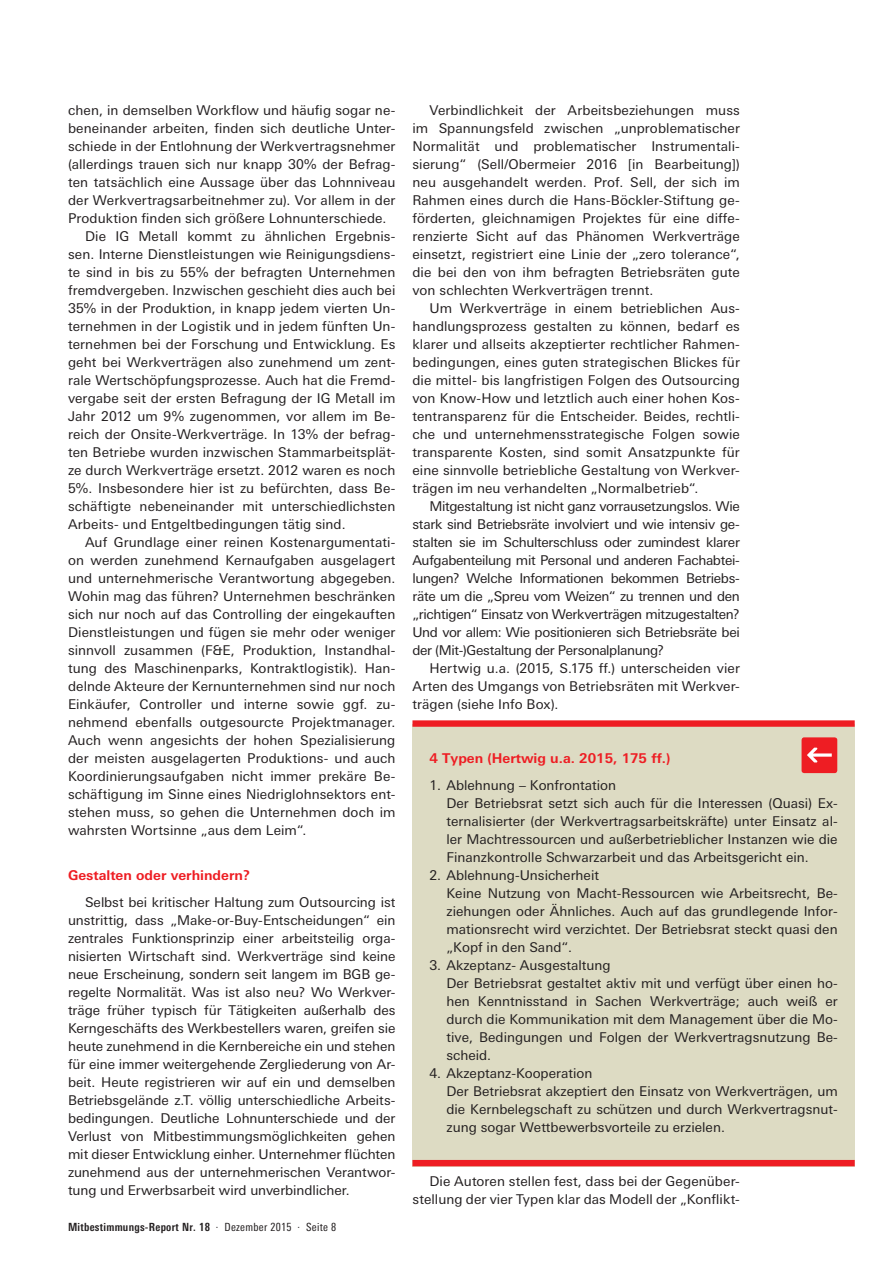
<style>
.page{position:relative;width:893px;height:1263px;background:#fff}
.page>*{position:absolute;margin:0;border:0;box-sizing:border-box;transform-origin:0 0}
.Copytext_mit_Einzug{font:13.5px/18px "Univers Next Pro";letter-spacing:.005em;color:#231f20;text-align:justify}
.Copytext_ohne_Einzug{font:13.5px/18px "Univers Next Pro";color:#231f20;text-align:justify}
.Zwischentitel_1_rot{font:700 13.5px "Univers Next Pro";color:#ee1d23}
.t1{font:700 condensed 11.25px "Univers Next Pro";letter-spacing:.025em;color:#231f20}
.s1{font-weight:400}
</style>
<div class="page">
<div style="left:412px;top:724px;width:443px;height:442px;background:#dddbc3"></div>
<div style="left:412px;top:720px;width:443px;height:7px;background:#ee1d23"></div>
<div style="left:412px;top:1160px;width:443px;height:6px;background:#ee1d23"></div>
<div style="left:801px;top:737px;width:36px;height:36px;background:#ee1d23;border-radius:3px"></div>
<svg style="left:807px;top:748px;width:25px;height:14px"></svg>
<p class="Copytext_mit_Einzug" style="left:68px;top:102px;width:329px">chen, in demselben Workflow und häufig sogar ne&shy;beneinander arbeiten, finden sich deutliche Unter&shy;schiede in der Entlohnung der Werkvertragsnehmer (allerdings trauen sich nur knapp 30% der Befrag&shy;ten tatsächlich eine Aussage über das Lohnniveau der Werkvertragsarbeitnehmer zu). Vor allem in der Produktion finden sich größere Lohnunterschiede.</p>
<p class="Copytext_mit_Einzug" style="left:68px;top:228px;width:329px;text-indent:17px">Die IG Metall kommt zu ähnlichen Ergebnis&shy;sen. Interne Dienstleistungen wie Reinigungsdiens&shy;te sind in bis zu 55% der befragten Unternehmen fremdvergeben. Inzwischen geschieht dies auch bei 35% in der Produktion, in knapp jedem vierten Un&shy;ternehmen in der Logistik und in jedem fünften Un&shy;ternehmen bei der Forschung und Entwicklung. Es geht bei Werkverträgen also zunehmend um zent&shy;rale Wertschöpfungsprozesse. Auch hat die Fremd&shy;vergabe seit der ersten Befragung der IG Metall im Jahr 2012 um 9% zugenommen, vor allem im Be&shy;reich der Onsite-Werkverträge. In 13% der befrag&shy;ten Betriebe wurden inzwischen Stammarbeitsplät&shy;ze durch Werkverträge ersetzt. 2012 waren es noch 5%. Insbesondere hier ist zu befürchten, dass Be&shy;schäftigte nebeneinander mit unterschiedlichsten Arbeits- und Entgeltbedingungen tätig sind.</p>
<p class="Copytext_mit_Einzug" style="left:68px;top:534px;width:329px;text-indent:17px">Auf Grundlage einer reinen Kostenargumentati&shy;on werden zunehmend Kernaufgaben ausgelagert und unternehmerische Verantwortung abgegeben.<br>Wohin mag das führen? Unternehmen beschränken sich nur noch auf das Controlling der eingekauften Dienstleistungen und fügen sie mehr oder weniger sinnvoll zusammen (F&amp;E, Produktion, Instandhal&shy;tung des Maschinenparks, Kontraktlogistik). Han&shy;delnde Akteure der Kernunternehmen sind nur noch Einkäufer, Controller und interne sowie ggf. zu&shy;nehmend ebenfalls outgesourcte Projektmanager.<br>Auch wenn angesichts der hohen Spezialisierung der meisten ausgelagerten Produktions- und auch Koordinierungsaufgaben nicht immer prekäre Be&shy;schäftigung im Sinne eines Niedriglohnsektors ent&shy;stehen muss, so gehen die Unternehmen doch im wahrsten Wortsinne „aus dem Leim“.</p>
<p class="Zwischentitel_1_rot" style="left:68px;top:867px;width:184px">Gestalten oder verhindern?</p>
<p class="Copytext_mit_Einzug" style="left:68px;top:894px;width:329px;text-indent:17px">Selbst bei kritischer Haltung zum Outsourcing ist unstrittig, dass „Make-or-Buy-Entscheidungen“ ein zentrales Funktionsprinzip einer arbeitsteilig orga&shy;nisierten Wirtschaft sind. Werkverträge sind keine neue Erscheinung, sondern seit langem im BGB ge&shy;regelte Normalität. Was ist also neu? Wo Werkver&shy;träge früher typisch für Tätigkeiten außerhalb des Kerngeschäfts des Werkbestellers waren, greifen sie heute zunehmend in die Kernbereiche ein und stehen für eine immer weitergehende Zergliederung von Ar&shy;beit. Heute registrieren wir auf ein und demselben Betriebsgelände z.T. völlig unterschiedliche Arbeits&shy;bedingungen. Deutliche Lohnunterschiede und der Verlust von Mitbestimmungsmöglichkeiten gehen mit dieser Entwicklung einher. Unternehmer flüchten zunehmend aus der unternehmerischen Verantwor&shy;tung und Erwerbsarbeit wird unverbindlicher.</p>
<p class="t1" style="left:68px;top:1221px;width:270px">Mitbestimmungs-Report Nr. 18 <span class="s1">· Dezember 2015 · Seite 8</span></p>
<p class="Copytext_mit_Einzug" style="left:412px;top:102px;width:329px;text-indent:17px">Verbindlichkeit der Arbeitsbeziehungen muss im Spannungsfeld zwischen „unproblematischer Normalität und problematischer Instrumentali&shy;sierung“ (Sell/Obermeier 2016 [in Bearbeitung]) neu ausgehandelt werden. Prof. Sell, der sich im Rahmen eines durch die Hans-Böckler-Stiftung ge&shy;förderten, gleichnamigen Projektes für eine diffe&shy;renzierte Sicht auf das Phänomen Werkverträge einsetzt, registriert eine Linie der „zero tolerance“, die bei den von ihm befragten Betriebsräten gute von schlechten Werkverträgen trennt.</p>
<p class="Copytext_mit_Einzug" style="left:412px;top:300px;width:329px;text-indent:17px">Um Werkverträge in einem betrieblichen Aus&shy;handlungsprozess gestalten zu können, bedarf es klarer und allseits akzeptierter rechtlicher Rahmen&shy;bedingungen, eines guten strategischen Blickes für die mittel- bis langfristigen Folgen des Outsourcing von Know-How und letztlich auch einer hohen Kos&shy;tentransparenz für die Entscheider. Beides, rechtli&shy;che und unternehmensstrategische Folgen sowie transparente Kosten, sind somit Ansatzpunkte für eine sinnvolle betriebliche Gestaltung von Werkver&shy;trägen im neu verhandelten „Normalbetrieb“.</p>
<p class="Copytext_mit_Einzug" style="left:412px;top:498px;width:329px;text-indent:17px">Mitgestaltung ist nicht ganz vorrausetzungslos. Wie stark sind Betriebsräte involviert und wie intensiv ge&shy;stalten sie im Schulterschluss oder zumindest klarer Aufgabenteilung mit Personal und anderen Fachabtei&shy;lungen? Welche Informationen bekommen Betriebs&shy;räte um die „Spreu vom Weizen“ zu trennen und den „richtigen“ Einsatz von Werkverträgen mitzugestalten?<br>Und vor allem: Wie positionieren sich Betriebsräte bei der (Mit-)Gestaltung der Personalplanung?</p>
<p class="Copytext_mit_Einzug" style="left:412px;top:660px;width:329px;text-indent:17px">Hertwig u.a. (2015, S.175 ff.) unterscheiden vier Arten des Umgangs von Betriebsräten mit Werkver&shy;trägen (siehe Info Box).</p>
<p class="Zwischentitel_1_rot" style="left:429px;top:750px;width:242px">4 Typen (Hertwig u.a. 2015, 175 ff.)</p>
<p class="Copytext_ohne_Einzug" style="left:429px;top:777px;width:188px">1. Ablehnung – Konfrontation</p>
<p class="Copytext_ohne_Einzug" style="left:446px;top:795px;width:393px">Der Betriebsrat setzt sich auch für die Interessen (Quasi) Ex&shy;ternalisierter (der Werkvertragsarbeitskräfte) unter Einsatz al&shy;ler Machtressourcen und außerbetrieblicher Instanzen wie die Finanzkontrolle Schwarzarbeit und das Arbeitsgericht ein.</p>
<p class="Copytext_ohne_Einzug" style="left:429px;top:867px;width:171px">2. Ablehnung-Unsicherheit</p>
<p class="Copytext_ohne_Einzug" style="left:446px;top:885px;width:393px">Keine Nutzung von Macht-Ressourcen wie Arbeitsrecht, Be&shy;ziehungen oder Ähnliches. Auch auf das grundlegende Infor&shy;mationsrecht wird verzichtet. Der Betriebsrat steckt quasi den „Kopf in den Sand“.</p>
<p class="Copytext_ohne_Einzug" style="left:429px;top:957px;width:183px">3. Akzeptanz- Ausgestaltung</p>
<p class="Copytext_ohne_Einzug" style="left:446px;top:975px;width:393px">Der Betriebsrat gestaltet aktiv mit und verfügt über einen ho&shy;hen Kenntnisstand in Sachen Werkverträge; auch weiß er durch die Kommunikation mit dem Management über die Mo&shy;tive, Bedingungen und Folgen der Werkvertragsnutzung Be&shy;scheid.</p>
<p class="Copytext_ohne_Einzug" style="left:429px;top:1065px;width:164px">4. Akzeptanz-Kooperation</p>
<p class="Copytext_ohne_Einzug" style="left:446px;top:1083px;width:393px">Der Betriebsrat akzeptiert den Einsatz von Werkverträgen, um die Kernbelegschaft zu schützen und durch Werkvertragsnut&shy;zung sogar Wettbewerbsvorteile zu erzielen.</p>
<p class="Copytext_mit_Einzug" style="left:412px;top:1173px;width:329px;text-align:right">Die Autoren stellen fest, dass bei der Gegenüber&shy;stellung der vier Typen klar das Modell der „Konflikt-</p>
</div>
